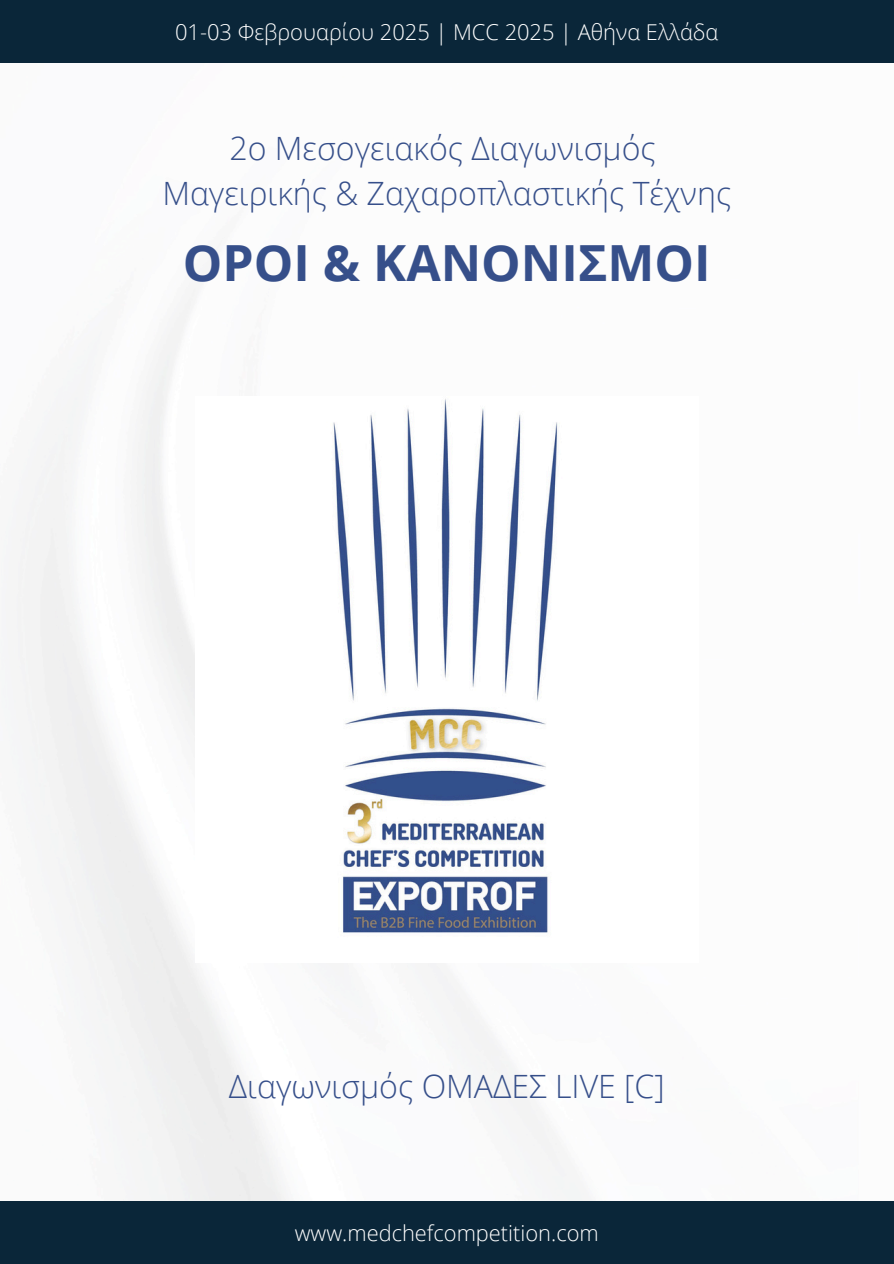
<style>
.page{position:relative;width:894px;height:1264px;background:#fff}
.page>*{position:absolute;margin:0;border:0;box-sizing:border-box;transform-origin:0 0}
.t1{font:700 49.8px "Open Sans";color:#364f8a}
.t2{font:300 32.1px/44.5px "Open Sans";color:#364f8a;text-align:center}
.t3{font:300 21.9px "Open Sans";color:#fff}
</style>
<div class="page">
<img style="left:0;top:62px;width:893px;height:1138px">
<div style="left:0;top:1200px;width:893px;height:63px;background:#0a2639"></div>
<div style="left:0;top:0;width:893px;height:62px;background:#0a2639"></div>
<img style="left:195px;top:396px;width:503px;height:566px">
<p class="t3" style="left:175px;top:17px;width:544px">01-03 Φεβρουαρίου 2025 | MCC 2025 | Αθήνα Ελλάδα</p>
<p class="t2" style="left:162px;top:125px;width:570px">2ο Μεσογειακός Διαγωνισμός<br>Μαγειρικής &amp; Ζαχαροπλαστικής Τέχνης</p>
<p class="t1" style="left:183px;top:228px;width:529px">ΟΡΟΙ &amp; ΚΑΝΟΝΙΣΜΟΙ</p>
<h2 class="t2" style="left:229px;top:1063px;width:437px">Διαγωνισμός ΟΜΑΔΕΣ LIVE [C]</h2>
<h1 class="t3" style="left:295px;top:1217px;width:305px">www.medchefcompetition.com</h1>
</div>
